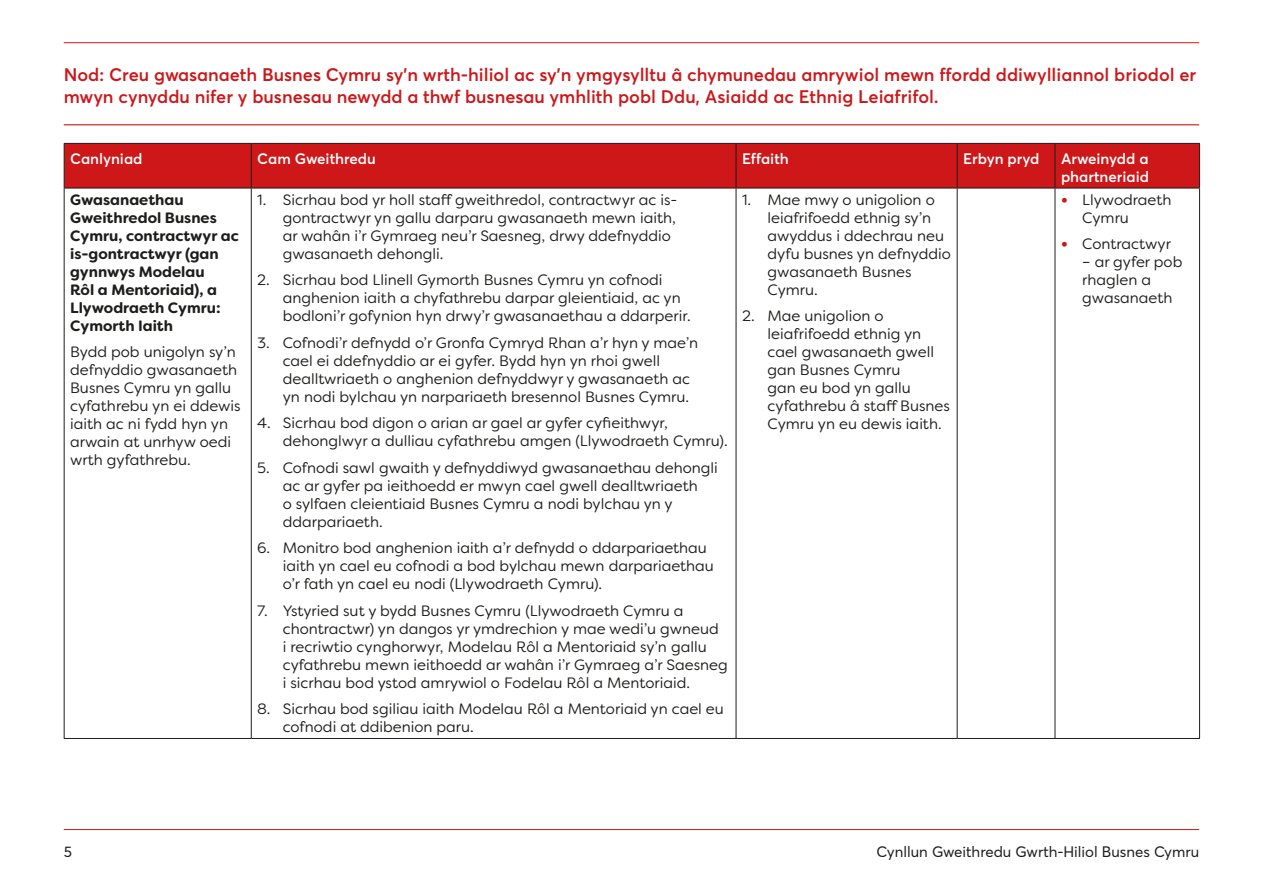
<style>
.page{position:relative;width:1263px;height:893px;background:#fff}
.page>*{position:absolute;margin:0;border:0;box-sizing:border-box;transform-origin:0 0}
.Red_Heading{font:600 18px/21.6px "Averta";color:#cd1719}
.Table_Text_Indent{font:15px/18px "Filson Soft";color:#1d1d1b}
.Table_Text{font:15px/18px "Filson Soft";color:#1d1d1b}
.Table_Text_Bold{font:700 15px/18px "Filson Soft";color:#1d1d1b}
.Sub_Head{font:600 15px/18px "Averta";color:#fff}
.t1{font:15px "Averta";color:#1d1d1b}
.s1{font-family:"Avenir";font-weight:300;font-size:13.5px;color:#cd1719}
</style>
<div class="page">
<hr style="left:64px;top:829px;width:1135px;height:1px;background:#cd1719">
<hr style="left:64px;top:42px;width:1135px;height:1px;background:#cd1719">
<hr style="left:64px;top:124px;width:1135px;height:1px;background:#cd1719">
<div style="left:65px;top:144px;width:1134px;height:44px;background:#cd1719"></div>
<hr style="left:64px;top:143px;width:187px;height:1px;background:#1d1d1b">
<hr style="left:64px;top:144px;width:1px;height:44px;background:#1d1d1b">
<hr style="left:251px;top:143px;width:485px;height:1px;background:#1d1d1b">
<hr style="left:251px;top:144px;width:1px;height:44px;background:#1d1d1b">
<hr style="left:736px;top:143px;width:221px;height:1px;background:#1d1d1b">
<hr style="left:736px;top:144px;width:1px;height:44px;background:#1d1d1b">
<hr style="left:957px;top:143px;width:98px;height:1px;background:#1d1d1b">
<hr style="left:957px;top:144px;width:1px;height:44px;background:#1d1d1b">
<hr style="left:1055px;top:143px;width:145px;height:1px;background:#1d1d1b">
<hr style="left:1054px;top:144px;width:1px;height:44px;background:#1d1d1b">
<hr style="left:1199px;top:144px;width:1px;height:44px;background:#1d1d1b">
<hr style="left:64px;top:188px;width:187px;height:1px;background:#1d1d1b">
<hr style="left:64px;top:188px;width:1px;height:550px;background:#1d1d1b">
<hr style="left:251px;top:188px;width:485px;height:1px;background:#1d1d1b">
<hr style="left:251px;top:188px;width:1px;height:550px;background:#1d1d1b">
<hr style="left:736px;top:188px;width:221px;height:1px;background:#1d1d1b">
<hr style="left:736px;top:188px;width:1px;height:550px;background:#1d1d1b">
<hr style="left:957px;top:188px;width:98px;height:1px;background:#1d1d1b">
<hr style="left:957px;top:188px;width:1px;height:550px;background:#1d1d1b">
<hr style="left:1055px;top:188px;width:145px;height:1px;background:#1d1d1b">
<hr style="left:1054px;top:188px;width:1px;height:550px;background:#1d1d1b">
<hr style="left:1199px;top:188px;width:1px;height:550px;background:#1d1d1b">
<hr style="left:64px;top:738px;width:187px;height:1px;background:#1d1d1b">
<hr style="left:251px;top:738px;width:485px;height:1px;background:#1d1d1b">
<hr style="left:736px;top:738px;width:221px;height:1px;background:#1d1d1b">
<hr style="left:957px;top:738px;width:98px;height:1px;background:#1d1d1b">
<hr style="left:1055px;top:738px;width:145px;height:1px;background:#1d1d1b">
<p class="Red_Heading" style="left:64px;top:63px;width:1134px">Nod: Creu gwasanaeth Busnes Cymru sy’n wrth-hiliol ac sy’n ymgysylltu â chymunedau amrywiol mewn ffordd ddiwylliannol briodol er mwyn cynyddu nifer y busnesau newydd a thwf busnesau ymhlith pobl Ddu, Asiaidd ac Ethnig Leiafrifol.</p>
<p class="Sub_Head" style="left:70px;top:149px;width:74px">Canlyniad</p>
<p class="Sub_Head" style="left:257px;top:149px;width:120px">Cam Gweithredu</p>
<p class="Sub_Head" style="left:742px;top:149px;width:48px">Effaith</p>
<p class="Sub_Head" style="left:963px;top:149px;width:78px">Erbyn pryd</p>
<p class="Sub_Head" style="left:1061px;top:149px;width:90px">Arweinydd a phartneriaid</p>
<p class="Table_Text_Bold" style="left:70px;top:191px;width:170px">Gwasanaethau<br>Gweithredol Busnes<br>Cymru, contractwyr ac is-gontractwyr (gan gynnwys Modelau<br>Rôl a Mentoriaid), a<br>Llywodraeth Cymru:<br>Cymorth Iaith</p>
<p class="Table_Text" style="left:70px;top:343px;width:172px">Bydd pob unigolyn sy’n defnyddio gwasanaeth<br>Busnes Cymru yn gallu cyfathrebu yn ei ddewis iaith ac ni fydd hyn yn arwain at unrhyw oedi wrth gyfathrebu.</p>
<p class="Table_Text_Indent" style="left:283px;top:191px;width:396px;text-indent:-26px">1. Sicrhau bod yr holl staff gweithredol, contractwyr ac is&shy;gontractwyr yn gallu darparu gwasanaeth mewn iaith, ar wahân i’r Gymraeg neu’r Saesneg, drwy ddefnyddio gwasanaeth dehongli.</p>
<p class="Table_Text_Indent" style="left:283px;top:271px;width:409px;text-indent:-26px">2. Sicrhau bod Llinell Gymorth Busnes Cymru yn cofnodi anghenion iaith a chyfathrebu darpar gleientiaid, ac yn bodloni’r gofynion hyn drwy’r gwasanaethau a ddarperir.</p>
<p class="Table_Text_Indent" style="left:283px;top:334px;width:417px;text-indent:-26px">3. Cofnodi’r defnydd o’r Gronfa Cymryd Rhan a’r hyn y mae’n cael ei ddefnyddio ar ei gyfer. Bydd hyn yn rhoi gwell dealltwriaeth o anghenion defnyddwyr y gwasanaeth ac yn nodi bylchau yn narpariaeth bresennol Busnes Cymru.</p>
<p class="Table_Text_Indent" style="left:283px;top:414px;width:446px;text-indent:-26px">4. Sicrhau bod digon o arian ar gael ar gyfer cyfieithwyr, dehonglwyr a dulliau cyfathrebu amgen (Llywodraeth Cymru).</p>
<p class="Table_Text_Indent" style="left:283px;top:459px;width:437px;text-indent:-26px">5. Cofnodi sawl gwaith y defnyddiwyd gwasanaethau dehongli ac ar gyfer pa ieithoedd er mwyn cael gwell dealltwriaeth<br>o sylfaen cleientiaid Busnes Cymru a nodi bylchau yn y ddarpariaeth.</p>
<p class="Table_Text_Indent" style="left:283px;top:539px;width:433px;text-indent:-26px">6. Monitro bod anghenion iaith a’r defnydd o ddarpariaethau iaith yn cael eu cofnodi a bod bylchau mewn darpariaethau o’r fath yn cael eu nodi (Llywodraeth Cymru).</p>
<p class="Table_Text_Indent" style="left:283px;top:602px;width:446px;text-indent:-26px">7. Ystyried sut y bydd Busnes Cymru (Llywodraeth Cymru a chontractwr) yn dangos yr ymdrechion y mae wedi’u gwneud<br>i recriwtio cynghorwyr, Modelau Rôl a Mentoriaid sy’n gallu cyfathrebu mewn ieithoedd ar wahân i’r Gymraeg a’r Saesneg i sicrhau bod ystod amrywiol o Fodelau Rôl a Mentoriaid.</p>
<p class="Table_Text_Indent" style="left:283px;top:700px;width:443px;text-indent:-26px">8. Sicrhau bod sgiliau iaith Modelau Rôl a Mentoriaid yn cael eu cofnodi at ddibenion paru.</p>
<p class="Table_Text_Indent" style="left:767px;top:191px;width:185px;text-indent:-26px">1. Mae mwy o unigolion o leiafrifoedd ethnig sy’n awyddus i ddechrau neu dyfu busnes yn defnyddio gwasanaeth Busnes<br>Cymru.</p>
<p class="Table_Text_Indent" style="left:767px;top:307px;width:184px;text-indent:-26px">2. Mae unigolion o leiafrifoedd ethnig yn cael gwasanaeth gwell gan Busnes Cymru<br>gan eu bod yn gallu cyfathrebu â staff Busnes<br>Cymru yn eu dewis iaith.</p>
<p class="Table_Text_Indent" style="left:1082px;top:191px;width:91px;text-indent:-21px"><span class="s1">•</span> Llywodraeth<br>Cymru</p>
<p class="Table_Text_Indent" style="left:1061px;top:235px;width:111px"><span class="s1">•</span> Contractwyr</p>
<p class="Table_Text_Indent" style="left:1082px;top:253px;width:102px">– ar gyfer pob rhaglen a gwasanaeth</p>
<p class="t1" style="left:64px;top:841px;width:10px">5</p>
<p class="t1" style="left:877px;top:841px;width:324px">Cynllun Gweithredu Gwrth-Hiliol Busnes Cymru</p>
</div>
